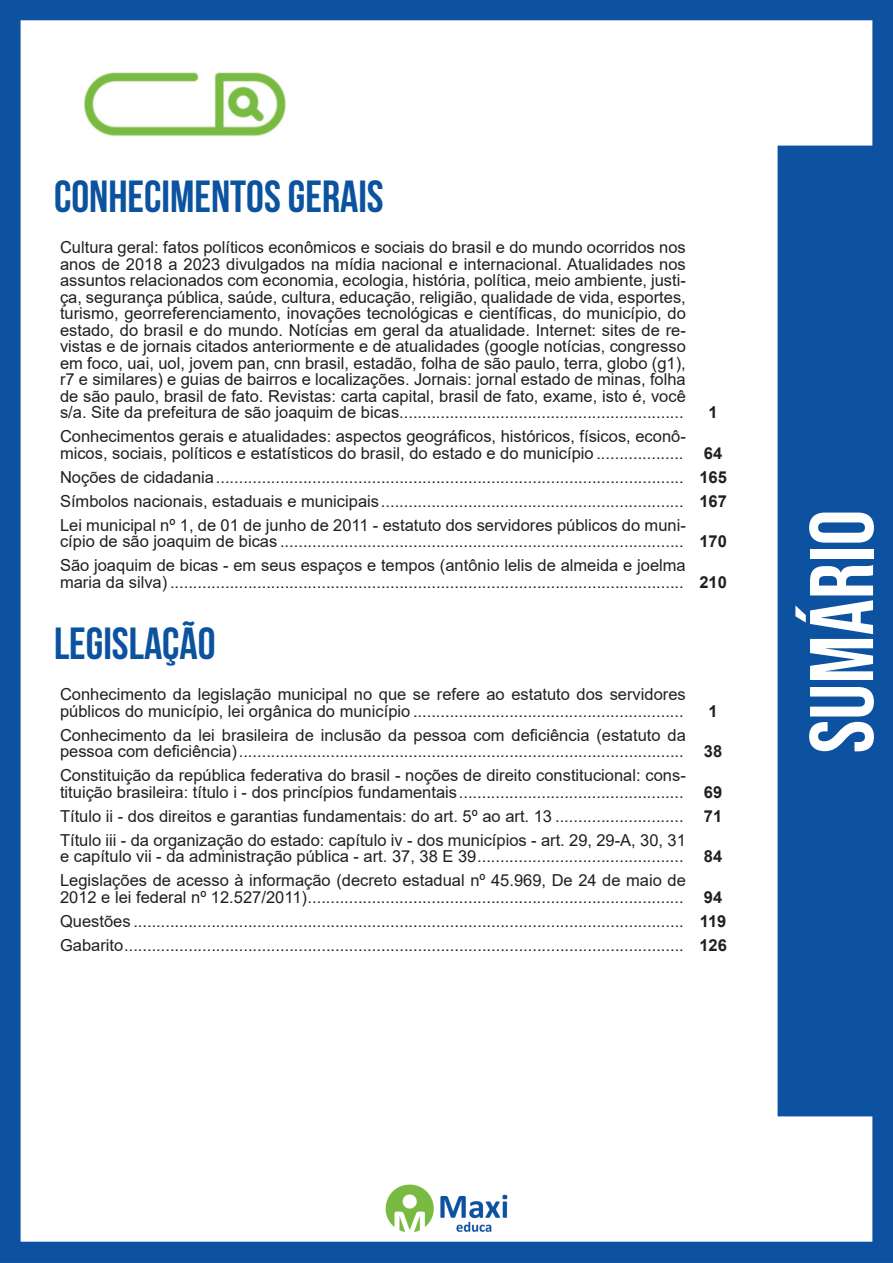
<style>
.page{position:relative;width:893px;height:1263px;background:#fff}
.page>*{position:absolute;margin:0;border:0;box-sizing:border-box;transform-origin:0 0}
.t1{font:90px "Bebas Neue";color:#fff}
.t2{font:700 45px "Bebas Neue";color:#0b529f}
.t3{font:16.5px/16.5px "Arial";color:#231f20}
.t4{font:700 16.5px "Arial";color:#231f20}
.s1{font-weight:700}
</style>
<div class="page">
<img style="left:0;top:0;width:893px;height:1263px">
<div style="left:55px;top:55px;width:317px;height:121px;background:#fff"></div>
<img style="left:84px;top:72px;width:201px;height:64px">
<h2 class="t2" style="left:54px;top:172px;width:331px">CONHECIMENTOS GERAIS</h2>
<p class="t3" style="left:60px;top:239px;width:627px;text-align:justify">Cultura geral: fatos políticos econômicos e sociais do brasil e do mundo ocorridos nos anos de 2018 a 2023 divulgados na mídia nacional e internacional. Atualidades nos assuntos relacionados com economia, ecologia, história, política, meio ambiente, justi&shy;ça, segurança pública, saúde, cultura, educação, religião, qualidade de vida, esportes, turismo, georreferenciamento, inovações tecnológicas e científicas, do município, do estado, do brasil e do mundo. Notícias em geral da atualidade. Internet: sites de re&shy;vistas e de jornais citados anteriormente e de atualidades (google notícias, congresso em foco, uai, uol, jovem pan, cnn brasil, estadão, folha de são paulo, terra, globo (g1), r7 e similares) e guias de bairros e localizações. Jornais: jornal estado de minas, folha de são paulo, brasil de fato. Revistas: carta capital, brasil de fato, exame, isto é, você s/a. Site da prefeitura de são joaquim de bicas..............................................................</p>
<p class="t4" style="left:708px;top:401px;width:11px">1</p>
<p class="t3" style="left:60px;top:428px;width:664px">Conhecimentos gerais e atualidades: aspectos geográficos, históricos, físicos, econô&shy;micos, sociais, políticos e estatísticos do brasil, do estado e do município ................... <span class="s1">64</span></p>
<p class="t3" style="left:60px;top:465px;width:668px;line-height:24px;text-align:justify">Noções de cidadania...................................................................................................... <span class="s1">165<br></span>Símbolos nacionais, estaduais e municipais.................................................................. <span class="s1">167<br></span>Lei municipal nº 1, de 01 de junho de 2011 - estatuto dos servidores públicos do muni-</p>
<p class="t3" style="left:60px;top:529px;width:668px;line-height:24px">cípio de são joaquim de bicas ........................................................................................ <span class="s1">170<br></span>São joaquim de bicas - em seus espaços e tempos (antônio lelis de almeida e joelma</p>
<p class="t3" style="left:60px;top:574px;width:668px">maria da silva) ................................................................................................................ <span class="s1">210</span></p>
<h2 class="t2" style="left:54px;top:619px;width:163px">LEGISLAÇÃO</h2>
<p class="t3" style="left:60px;top:686px;width:627px">Conhecimento da legislação municipal no que se refere ao estatuto dos servidores públicos do município, lei orgânica do município ...........................................................</p>
<p class="t4" style="left:708px;top:699px;width:11px">1</p>
<p class="t3" style="left:60px;top:726px;width:664px">Conhecimento da lei brasileira de inclusão da pessoa com deficiência (estatuto da pessoa com deficiência)................................................................................................. <span class="s1">38</span></p>
<p class="t3" style="left:60px;top:767px;width:664px">Constituição da república federativa do brasil - noções de direito constitucional: cons&shy;tituição brasileira: título i - dos princípios fundamentais................................................. <span class="s1">69</span></p>
<p class="t3" style="left:60px;top:804px;width:664px;line-height:24px">Título ii - dos direitos e garantias fundamentais: do art. 5º ao art. 13 ............................ <span class="s1">71<br></span>Título iii - da organização do estado: capítulo iv - dos municípios - art. 29, 29-A, 30, 31</p>
<p class="t3" style="left:60px;top:844px;width:664px;line-height:24px">e capítulo vii - da administração pública - art. 37, 38 E 39............................................. <span class="s1">84<br></span>Legislações de acesso à informação (decreto estadual nº 45.969, De 24 de maio de</p>
<p class="t3" style="left:60px;top:885px;width:668px;line-height:24px">2012 e lei federal nº 12.527/2011).................................................................................. <span class="s1">94<br></span>Questões ........................................................................................................................ <span class="s1">119<br></span>Gabarito.......................................................................................................................... <span class="s1">126</span></p>
<h1 class="t1" style="left:791px;top:753px;width:245px;rotate:-90deg">sumário</h1>
</div>
